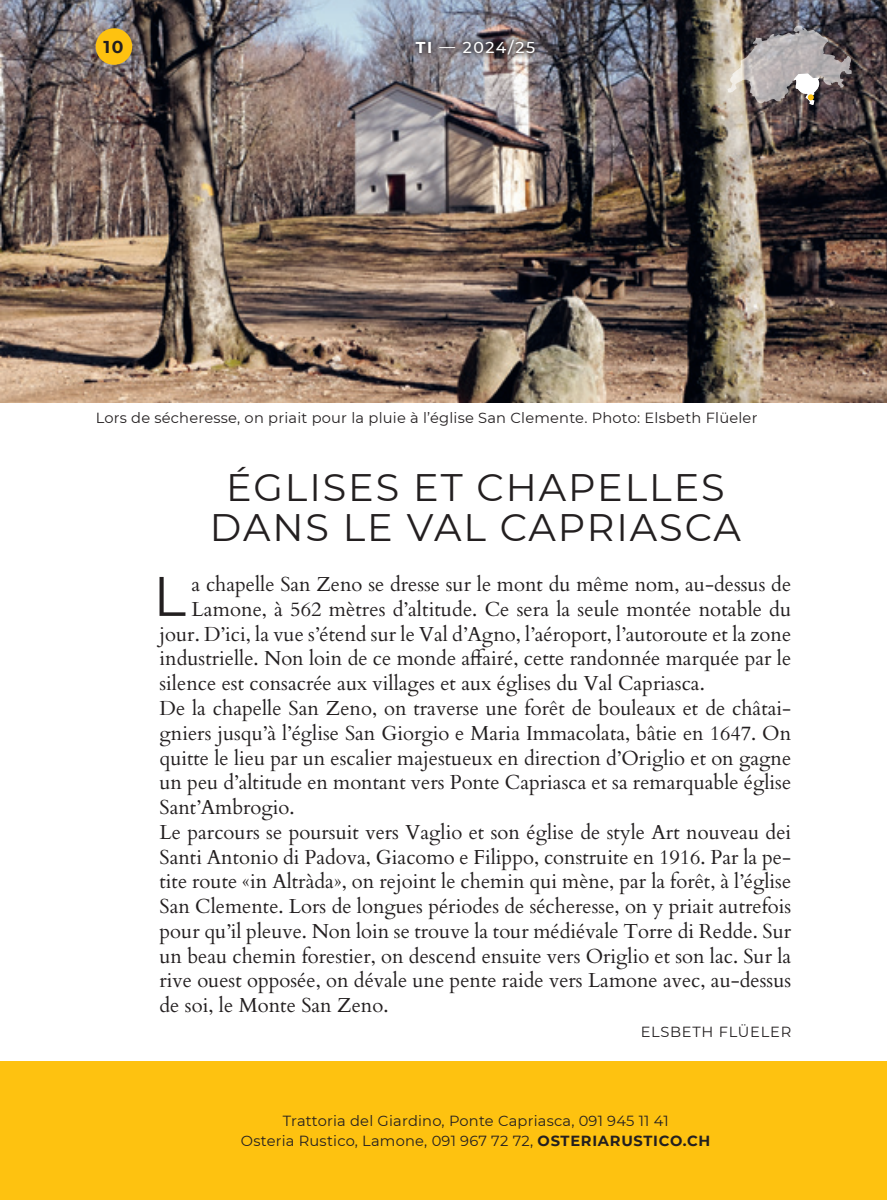
<style>
.page{position:relative;width:887px;height:1200px;background:#fff}
.page>*{position:absolute;margin:0;border:0;box-sizing:border-box;transform-origin:0 0}
.t1{font:55.57px "Montserrat";color:#231f20}
.t2{font:38.25px "Montserrat";letter-spacing:.05em;color:#231f20}
.t3{font:20.25px/24.8px "Cardo";color:#231f20;text-align:justify}
.t4{font:700 17.1px "Montserrat";color:#231f20}
.t5{font:500 15.75px "Montserrat";letter-spacing:.095em;color:#fff}
.t6{font:14.62px "Montserrat";letter-spacing:.015em;color:#231f20}
.t7{font:14.62px "Montserrat";letter-spacing:.05em;color:#231f20}
.s1{font-weight:700}
</style>
<div class="page">
<div style="left:0;top:1061px;width:887px;height:138px;background:#fec210"></div>
<img style="left:0;top:0;width:887px;height:402px">
<div style="left:96px;top:28px;width:36px;height:37px;background:#fec210;border-radius:50%"></div>
<svg style="left:409px;top:32px;width:132px;height:28px;background:#706c73"></svg>
<svg style="left:727px;top:24px;width:125px;height:82px;background:#968f8d"></svg>
<p class="t4" style="left:103px;top:34px;width:22px">10</p>
<p class="t5" style="left:416px;top:36px;width:121px"><span class="s1">TI</span> — 2024/25</p>
<p class="t6" style="left:96px;top:407px;width:663px">Lors de sécheresse, on priait pour la pluie à l’église San Clemente. Photo: Elsbeth Flüeler</p>
<p class="t2" style="left:226px;top:461px;width:500px">ÉGLISES ET CHAPELLES</p>
<p class="t2" style="left:210px;top:501px;width:532px">DANS LE VAL CAPRIASCA</p>
<p class="t1" style="left:153px;top:557px;width:34px">L</p>
<p class="t3" style="left:191px;top:570px;width:601px">a chapelle San Zeno se dresse sur le mont du même nom, au-dessus de</p>
<p class="t3" style="left:191px;top:595px;width:601px">Lamone, à 562 mètres d’altitude. Ce sera la seule montée notable du</p>
<p class="t3" style="left:159px;top:620px;width:633px">jour. D’ici, la vue s’étend sur le Val d’Agno, l’aéroport, l’autoroute et la zone</p>
<p class="t3" style="left:159px;top:645px;width:633px">industrielle. Non loin de ce monde affairé, cette randonnée marquée par le</p>
<p class="t3" style="left:159px;top:669px;width:547px">silence est consacrée aux villages et aux églises du Val Capriasca.</p>
<p class="t3" style="left:159px;top:694px;width:633px">De la chapelle San Zeno, on traverse une forêt de bouleaux et de châtai&shy;gniers jusqu’à l’église San Giorgio e Maria Immacolata, bâtie en 1647. On quitte le lieu par un escalier majestueux en direction d’Origlio et on gagne un peu d’altitude en montant vers Ponte Capriasca et sa remarquable église Sant’Ambrogio.</p>
<p class="t3" style="left:159px;top:818px;width:633px">Le parcours se poursuit vers Vaglio et son église de style Art nouveau dei Santi Antonio di Padova, Giacomo e Filippo, construite en 1916. Par la pe&shy;tite route «in Altràda», on rejoint le chemin qui mène, par la forêt, à l’église San Clemente. Lors de longues périodes de sécheresse, on y priait autrefois pour qu’il pleuve. Non loin se trouve la tour médiévale Torre di Redde. Sur un beau chemin forestier, on descend ensuite vers Origlio et son lac. Sur la rive ouest opposée, on dévale une pente raide vers Lamone avec, au-dessus de soi, le Monte San Zeno.</p>
<p class="t7" style="left:640px;top:1021px;width:152px">ELSBETH FLÜELER</p>
<p class="t6" style="left:283px;top:1110px;width:387px">Trattoria del Giardino, Ponte Capriasca, 091 945 11 41</p>
<p class="t6" style="left:241px;top:1130px;width:471px">Osteria Rustico, Lamone, 091 967 72 72, <span class="s1">OSTERIARUSTICO.CH</span></p>
</div>
